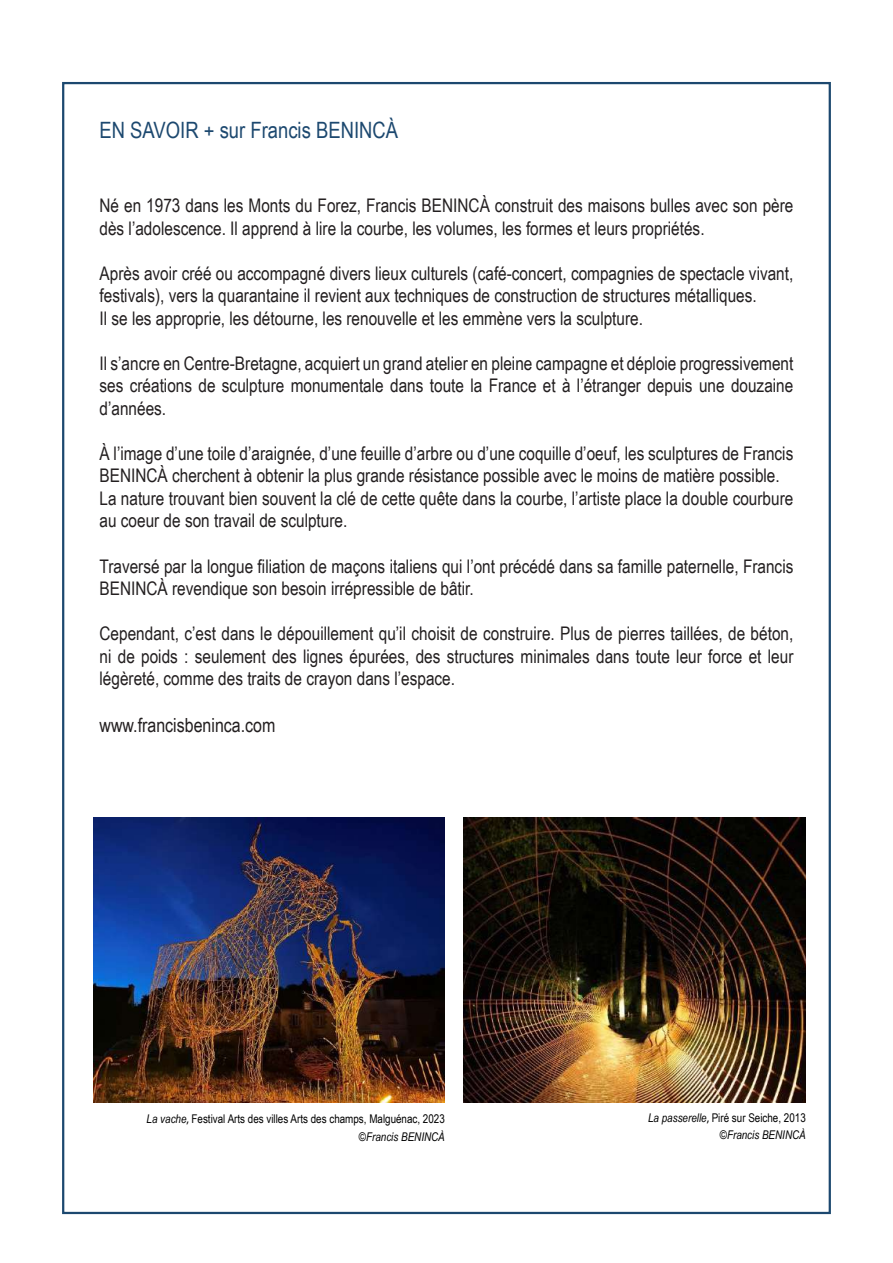
<style>
.page{position:relative;width:893px;height:1263px;background:#fff}
.page>*{position:absolute;margin:0;border:0;box-sizing:border-box;transform-origin:0 0}
.t1{font:22.5px "Arial Narrow";color:#1c486f}
.t2{font:19.5px "Arial Narrow";color:#231f20}
.t3{font:18.75px/22.5px "Arial Narrow";color:#231f20}
.t4{font:12px/17.4px "Arial Narrow";color:#000;text-align:right}
.t5{font:italic 12px/17.4px "Arial Narrow";color:#000;text-align:right}
.s1{font-style:italic}
.s2{font-family:"Myriad Pro"}
.s3{font-family:"Myriad Pro";font-style:normal}
.s4{font-style:normal}
</style>
<div class="page">
<img style="left:94px;top:817px;width:351px;height:285px">
<img style="left:463px;top:817px;width:343px;height:285px">
<p class="t1" style="left:100px;top:114px;width:300px">EN SAVOIR + sur Francis BENINCÀ</p>
<p class="t3" style="left:100px;top:194px;width:695px">Né en 1973 dans les Monts du Forez, Francis BENINCÀ construit des maisons bulles avec son père dès l’adolescence. Il apprend à lire la courbe, les volumes, les formes et leurs propriétés.</p>
<p class="t3" style="left:100px;top:261px;width:695px">Après avoir créé ou accompagné divers lieux culturels (café-concert, compagnies de spectacle vivant, festivals), vers la quarantaine il revient aux techniques de construction de structures métalliques.<br>Il se les approprie, les détourne, les renouvelle et les emmène vers la sculpture.</p>
<p class="t3" style="left:100px;top:351px;width:695px;text-align:justify">Il s’ancre en Centre-Bretagne, acquiert un grand atelier en pleine campagne et déploie progressivement ses créations de sculpture monumentale dans toute la France et à l’étranger depuis une douzaine d’années.</p>
<p class="t3" style="left:100px;top:441px;width:695px">À l’image d’une toile d’araignée, d’une feuille d’arbre ou d’une coquille d’oeuf, les sculptures de Francis BENINCÀ cherchent à obtenir la plus grande résistance possible avec le moins de matière possible.<br>La nature trouvant bien souvent la clé de cette quête dans la courbe, l’artiste place la double courbure au coeur de son travail de sculpture.</p>
<p class="t3" style="left:100px;top:554px;width:695px">Traversé par la longue filiation de maçons italiens qui l’ont précédé dans sa famille paternelle, Francis<br>BENINCÀ revendique son besoin irrépressible de bâtir.</p>
<p class="t3" style="left:100px;top:621px;width:695px;text-align:justify">Cependant, c’est dans le dépouillement qu’il choisit de construire. Plus de pierres taillées, de béton, ni de poids : seulement des lignes épurées, des structures minimales dans toute leur force et leur légèreté, comme des traits de crayon dans l’espace.</p>
<p class="t2" style="left:100px;top:711px;width:177px">www.francisbeninca.com</p>
<p class="t4" style="left:147px;top:1110px;width:300px"><span class="s1">La vache</span><span class="s2">,</span> Festival Arts des villes Arts des champs, Malguénac, 2023 <span class="s1">©Francis BENINCÀ</span></p>
<p class="t5" style="left:648px;top:1108px;width:159px">La passerelle<span class="s3">,</span> <span class="s4">Piré sur Seiche, 2013 </span>©Francis BENINCÀ</p>
</div>
